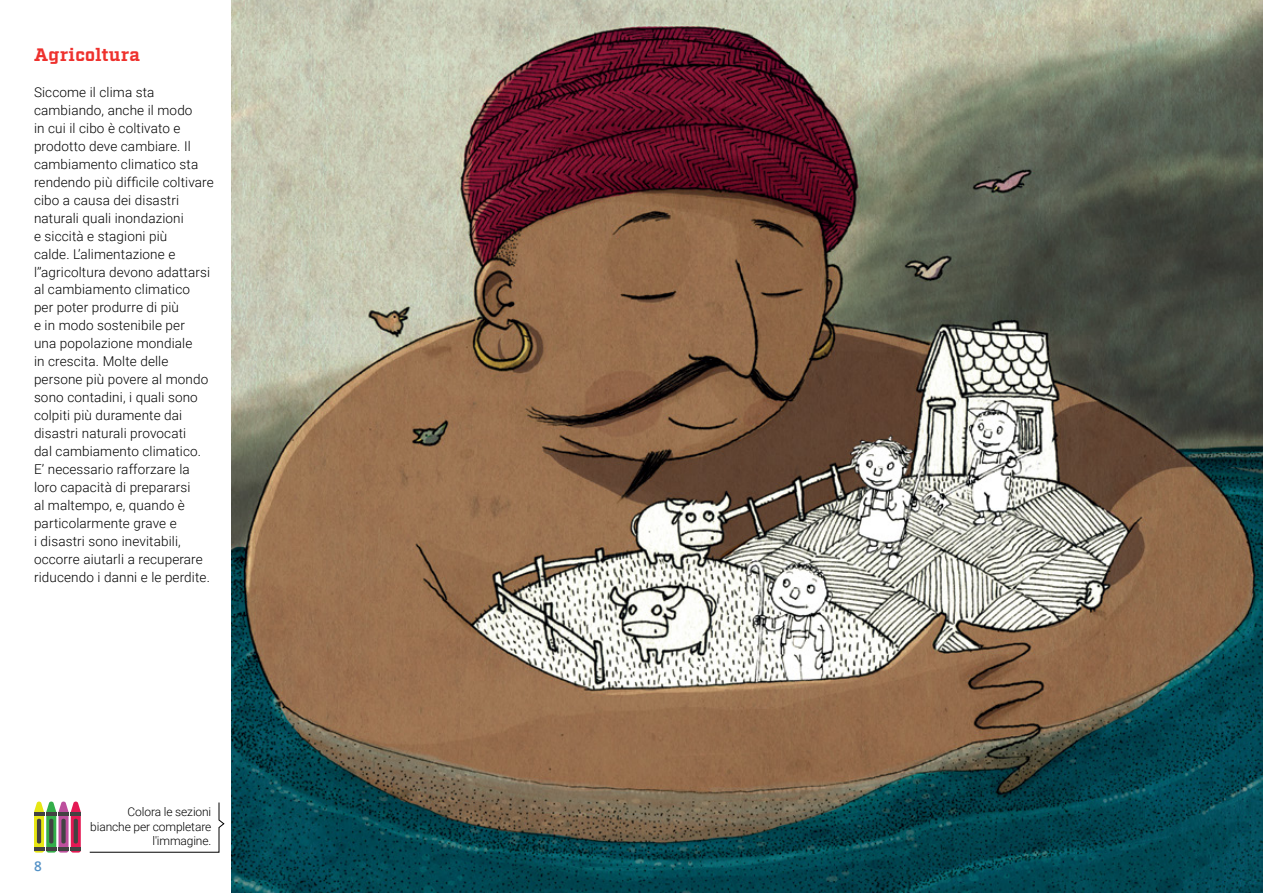
<style>
.page{position:relative;width:1263px;height:893px;background:#fff}
.page>*{position:absolute;margin:0;border:0;box-sizing:border-box;transform-origin:0 0}
.t1{font:700 18px "Factoria";letter-spacing:.015em;color:#ee312d}
.t2{font:300 13.5px/18px "Roboto";letter-spacing:.01em;color:#000}
.t3{font:600 13.5px "Open Sans";color:#5391c6}
.t4{font:300 12px/14.4px "Roboto";letter-spacing:-.01em;color:#000;text-align:right}
</style>
<div class="page">
<img style="left:232px;top:0;width:1031px;height:893px">
<svg style="left:34px;top:801px;width:47px;height:52px"></svg>
<svg style="left:74px;top:819px;width:4px;height:24px"></svg>
<svg style="left:89px;top:802px;width:136px;height:51px"></svg>
<h1 class="t1" style="left:34px;top:43px;width:108px">Agricoltura</h1>
<p class="t2" style="left:34px;top:82px;width:181px">Siccome il clima sta cambiando, anche il modo<br>in cui il cibo è coltivato e prodotto deve cambiare. Il cambiamento climatico sta rendendo più difficile coltivare cibo a causa dei disastri naturali quali inondazioni<br>e siccità e stagioni più<br>calde. L’alimentazione e l’’agricoltura devono adattarsi al cambiamento climatico<br>per poter produrre di più<br>e in modo sostenibile per<br>una popolazione mondiale<br>in crescita. Molte delle persone più povere al mondo sono contadini, i quali sono colpiti più duramente dai disastri naturali provocati<br>dal cambiamento climatico.<br>E’ necessario rafforzare la loro capacità di prepararsi<br>al maltempo, e, quando è particolarmente grave e<br>i disastri sono inevitabili, occorre aiutarli a recuperare riducendo i danni e le perdite.</p>
<p class="t3" style="left:34px;top:856px;width:9px">8</p>
<p class="t4" style="left:90px;top:804px;width:123px">Colora le sezioni bianche per completare l'immagine.</p>
</div>
